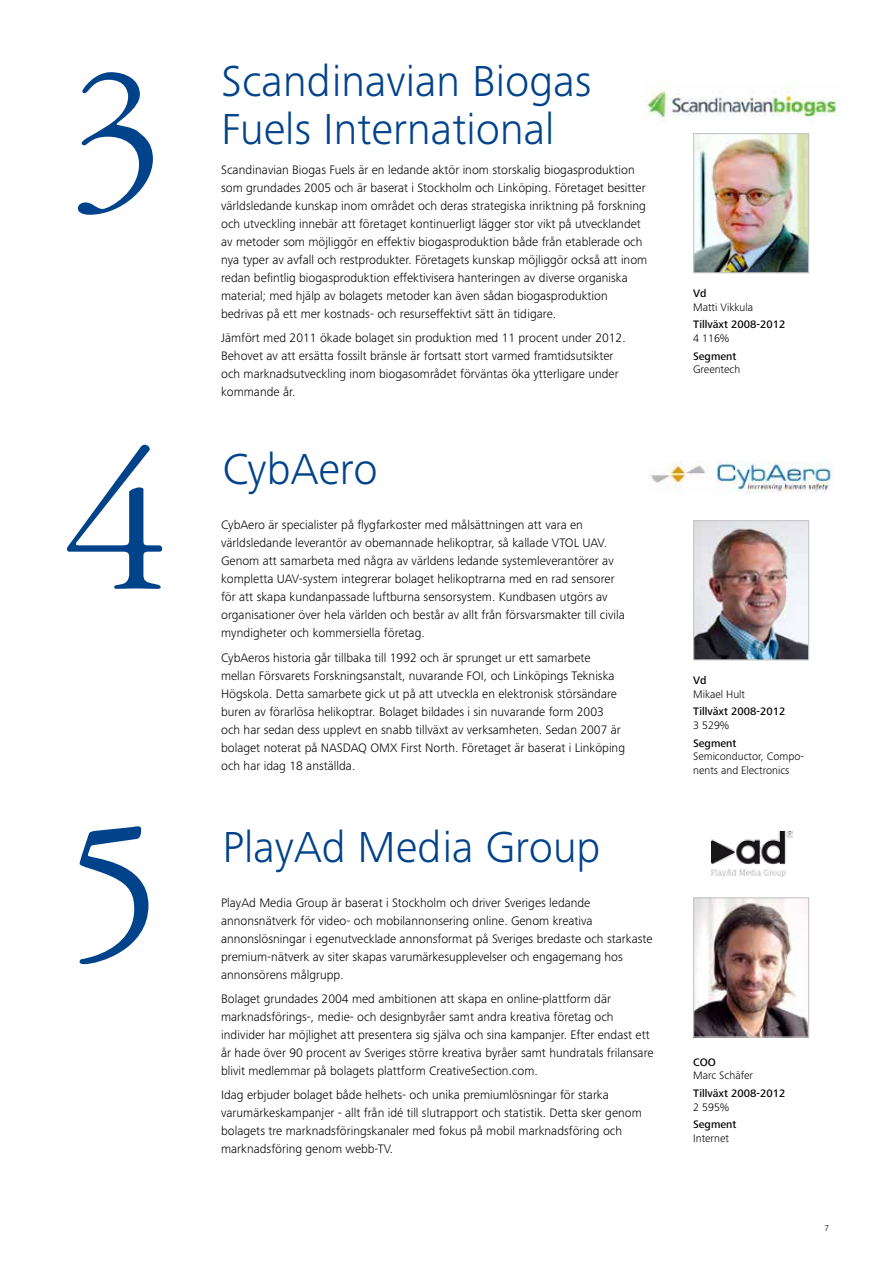
<style>
.page{position:relative;width:893px;height:1263px;background:#fff}
.page>*{position:absolute;margin:0;border:0;box-sizing:border-box;transform-origin:0 0}
.t1{font:210px/389.7px "Garamond 3 LT Std";color:#00438b}
.t2{font:300 45px/48px "Frutiger Next Pro";color:#00438b}
.t3{font:300 12.75px/18px "Frutiger Next Pro";color:#000}
.t4{font:300 11.25px/13.5px "Frutiger Next Pro";color:#000}
.t5{font:500 11.25px "Frutiger Next Pro";color:#000}
.t6{font:300 9px "Frutiger Next Pro";color:#000}
</style>
<div class="page">
<img style="left:695px;top:522px;width:112px;height:136px">
<div style="left:693px;top:520px;width:116px;height:140px;border:1px solid #c6c7c8"></div>
<img style="left:695px;top:135px;width:112px;height:136px">
<div style="left:693px;top:133px;width:116px;height:140px;border:1px solid #c6c7c8"></div>
<img style="left:695px;top:899px;width:112px;height:136px">
<div style="left:693px;top:897px;width:116px;height:140px;border:1px solid #c6c7c8"></div>
<img style="left:650px;top:462px;width:184px;height:30px">
<img style="left:645px;top:83px;width:196px;height:35px">
<img style="left:712px;top:831px;width:81px;height:45px">
<h1 class="t1" style="left:64px;top:-58px;width:106px">3<br>4</h1>
<h1 class="t1" style="left:64px;top:696px;width:106px">5</h1>
<h2 class="t2" style="left:221px;top:57px;width:372px">Scandinavian Biogas<br>Fuels International</h2>
<p class="t3" style="left:221px;top:160px;width:428px">Scandinavian Biogas Fuels är en ledande aktör inom storskalig biogasproduktion som grundades 2005 och är baserat i Stockholm och Linköping. Företaget besitter världsledande kunskap inom området och deras strategiska inriktning på forskning och utveckling innebär att företaget kontinuerligt lägger stor vikt på utvecklandet av metoder som möjliggör en effektiv biogasproduktion både från etablerade och nya typer av avfall och restprodukter. Företagets kunskap möjliggör också att inom redan befintlig biogasproduktion effektivisera hanteringen av diverse organiska material; med hjälp av bolagets metoder kan även sådan biogasproduktion bedrivas på ett mer kostnads- och resurseffektivt sätt än tidigare.</p>
<p class="t3" style="left:221px;top:329px;width:406px">Jämfört med 2011 ökade bolaget sin produktion med 11 procent under 2012.<br>Behovet av att ersätta fossilt bränsle är fortsatt stort varmed framtidsutsikter och marknadsutveckling inom biogasområdet förväntas öka ytterligare under kommande år.</p>
<h2 class="t2" style="left:222px;top:445px;width:157px">CybAero</h2>
<p class="t3" style="left:221px;top:516px;width:405px">CybAero är specialister på flygfarkoster med målsättningen att vara en världsledande leverantör av obemannade helikoptrar, så kallade VTOL UAV.<br>Genom att samarbeta med några av världens ledande systemleverantörer av kompletta UAV-system integrerar bolaget helikoptrarna med en rad sensorer för att skapa kundanpassade luftburna sensorsystem. Kundbasen utgörs av organisationer över hela världen och består av allt från försvarsmakter till civila myndigheter och kommersiella företag.</p>
<p class="t3" style="left:221px;top:648px;width:405px">CybAeros historia går tillbaka till 1992 och är sprunget ur ett samarbete mellan Försvarets Forskningsanstalt, nuvarande FOI, och Linköpings Tekniska Högskola. Detta samarbete gick ut på att utveckla en elektronisk störsändare buren av förarlösa helikoptrar. Bolaget bildades i sin nuvarande form 2003 och har sedan dess upplevt en snabb tillväxt av verksamheten. Sedan 2007 är bolaget noterat på NASDAQ OMX First North. Företaget är baserat i Linköping och har idag 18 anställda.</p>
<h2 class="t2" style="left:222px;top:823px;width:379px">PlayAd Media Group</h2>
<p class="t3" style="left:221px;top:893px;width:433px">PlayAd Media Group är baserat i Stockholm och driver Sveriges ledande annonsnätverk för video- och mobilannonsering online. Genom kreativa annonslösningar i egenutvecklade annonsformat på Sveriges bredaste och starkaste premium-nätverk av siter skapas varumärkesupplevelser och engagemang hos annonsörens målgrupp.</p>
<p class="t3" style="left:221px;top:990px;width:434px">Bolaget grundades 2004 med ambitionen att skapa en online-plattform där marknadsförings-, medie- och designbyråer samt andra kreativa företag och individer har möjlighet att presentera sig själva och sina kampanjer. Efter endast ett år hade över 90 procent av Sveriges större kreativa byråer samt hundratals frilansare blivit medlemmar på bolagets plattform CreativeSection.com.</p>
<p class="t3" style="left:221px;top:1086px;width:422px">Idag erbjuder bolaget både helhets- och unika premiumlösningar för starka varumärkeskampanjer - allt från idé till slutrapport och statistik. Detta sker genom bolagets tre marknadsföringskanaler med fokus på mobil marknadsföring och marknadsföring genom webb-TV.</p>
<p class="t5" style="left:693px;top:287px;width:15px">Vd</p>
<p class="t4" style="left:693px;top:300px;width:62px">Matti Vikkula</p>
<p class="t5" style="left:693px;top:318px;width:94px">Tillväxt 2008-2012</p>
<p class="t4" style="left:693px;top:331px;width:38px">4 116%</p>
<p class="t5" style="left:693px;top:349px;width:45px">Segment</p>
<p class="t4" style="left:693px;top:362px;width:49px">Greentech</p>
<p class="t5" style="left:693px;top:674px;width:15px">Vd</p>
<p class="t4" style="left:693px;top:687px;width:53px">Mikael Hult</p>
<p class="t5" style="left:693px;top:705px;width:94px">Tillväxt 2008-2012</p>
<p class="t4" style="left:693px;top:718px;width:38px">3 529%</p>
<p class="t5" style="left:693px;top:736px;width:45px">Segment</p>
<p class="t4" style="left:693px;top:750px;width:112px">Semiconductor, Compo&shy;nents and Electronics</p>
<p class="t5" style="left:693px;top:1055px;width:24px">COO</p>
<p class="t4" style="left:693px;top:1069px;width:61px">Marc Schäfer</p>
<p class="t5" style="left:693px;top:1087px;width:94px">Tillväxt 2008-2012</p>
<p class="t4" style="left:693px;top:1100px;width:38px">2 595%</p>
<p class="t5" style="left:693px;top:1118px;width:45px">Segment</p>
<p class="t4" style="left:693px;top:1131px;width:37px">Internet</p>
<p class="t6" style="left:824px;top:1223px;width:6px">7</p>
</div>
